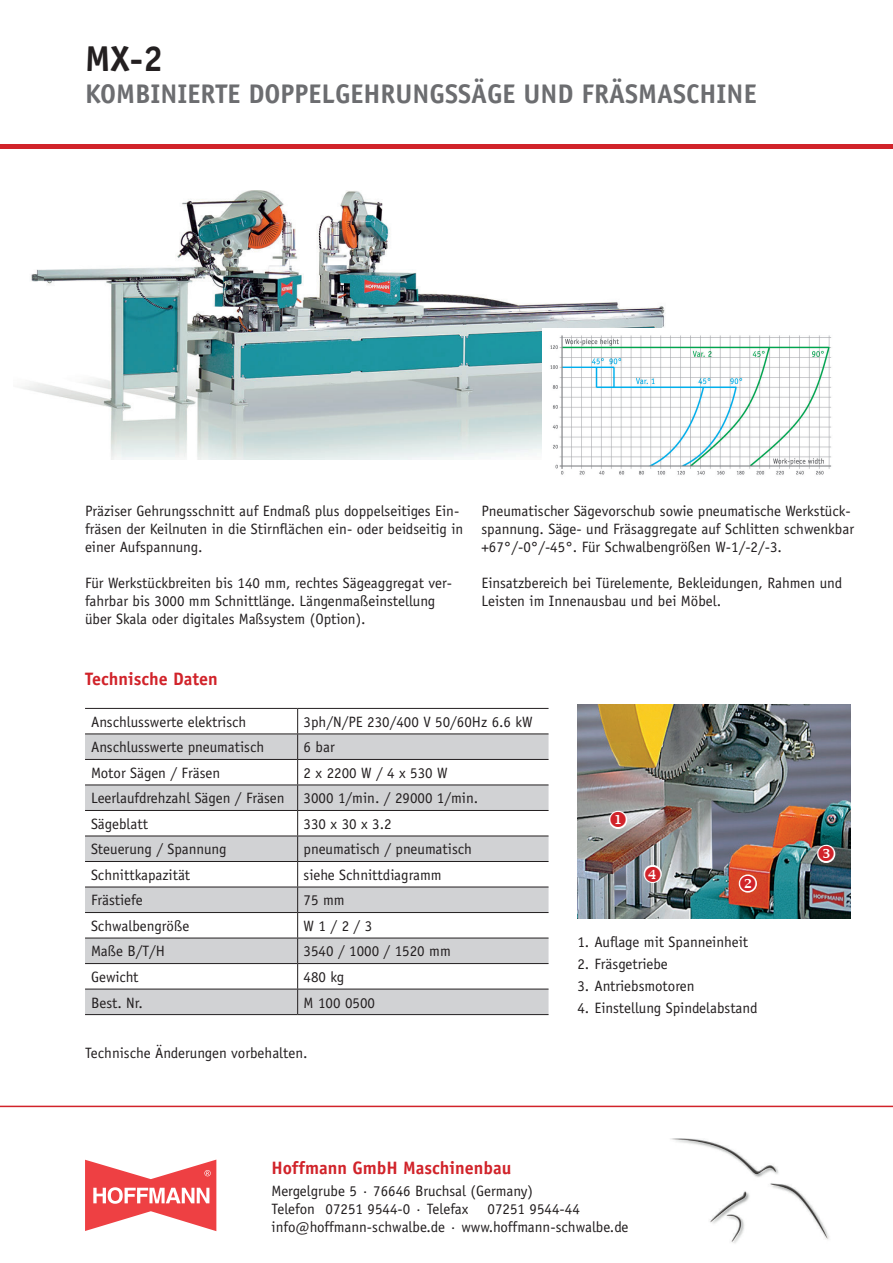
<style>
.page{position:relative;width:893px;height:1263px;background:#fff}
.page>*{position:absolute;margin:0;border:0;box-sizing:border-box;transform-origin:0 0}
.t1{font:700 36px "Officina Sans";color:#231f20}
.t2{font:700 27px "Officina Sans";color:#6c6d70}
.t3{font:700 18px "Officina Sans";color:#d1232a}
.t4{font:15px/18px "Officina Sans";color:#231f20}
</style>
<div class="page">
<hr style="left:0;top:145px;width:893px;height:4px;background:#d1232a">
<img style="left:20px;top:190px;width:645px;height:269px">
<img style="left:577px;top:704px;width:273px;height:214px">
<svg style="left:85px;top:734px;width:464px;height:280px;fill:#d1d2d4"></svg>
<svg style="left:297px;top:709px;width:1px;height:305px"></svg>
<hr style="left:85px;top:708px;width:213px;height:1px;background:#231f20">
<hr style="left:298px;top:708px;width:251px;height:1px;background:#231f20">
<hr style="left:85px;top:733px;width:213px;height:1px;background:#231f20">
<hr style="left:298px;top:733px;width:251px;height:1px;background:#231f20">
<hr style="left:85px;top:759px;width:213px;height:1px;background:#231f20">
<hr style="left:298px;top:759px;width:251px;height:1px;background:#231f20">
<hr style="left:85px;top:784px;width:213px;height:1px;background:#231f20">
<hr style="left:298px;top:784px;width:251px;height:1px;background:#231f20">
<hr style="left:85px;top:810px;width:213px;height:1px;background:#231f20">
<hr style="left:298px;top:810px;width:251px;height:1px;background:#231f20">
<hr style="left:85px;top:836px;width:213px;height:1px;background:#231f20">
<hr style="left:298px;top:836px;width:251px;height:1px;background:#231f20">
<hr style="left:85px;top:861px;width:213px;height:1px;background:#231f20">
<hr style="left:298px;top:861px;width:251px;height:1px;background:#231f20">
<hr style="left:85px;top:887px;width:213px;height:1px;background:#231f20">
<hr style="left:298px;top:887px;width:251px;height:1px;background:#231f20">
<hr style="left:85px;top:912px;width:213px;height:1px;background:#231f20">
<hr style="left:298px;top:912px;width:251px;height:1px;background:#231f20">
<hr style="left:85px;top:938px;width:213px;height:1px;background:#231f20">
<hr style="left:298px;top:938px;width:251px;height:1px;background:#231f20">
<hr style="left:85px;top:963px;width:213px;height:1px;background:#231f20">
<hr style="left:298px;top:963px;width:251px;height:1px;background:#231f20">
<hr style="left:85px;top:989px;width:213px;height:1px;background:#231f20">
<hr style="left:298px;top:989px;width:251px;height:1px;background:#231f20">
<hr style="left:85px;top:1014px;width:213px;height:1px;background:#231f20">
<hr style="left:298px;top:1014px;width:251px;height:1px;background:#231f20">
<svg style="left:85px;top:1159px;width:131px;height:72px"></svg>
<img style="left:670px;top:1138px;width:159px;height:105px">
<hr style="left:0;top:1106px;width:893px;height:1px;background:#d1232a">
<img style="left:542px;top:328px;width:290px;height:147px">
<svg style="left:815px;top:843px;width:22px;height:21px"></svg>
<svg style="left:642px;top:862px;width:22px;height:22px"></svg>
<svg style="left:607px;top:809px;width:22px;height:21px"></svg>
<svg style="left:737px;top:872px;width:22px;height:22px"></svg>
<h1 class="t1" style="left:85px;top:36px;width:79px">MX-2</h1>
<h2 class="t2" style="left:85px;top:77px;width:673px">KOMBINIERTE DOPPELGEHRUNGSSÄGE UND FRÄSMASCHINE</h2>
<p class="t4" style="left:85px;top:502px;width:380px">Präziser Gehrungsschnitt auf Endmaß plus doppelseitiges Ein&shy;fräsen der Keilnuten in die Stirnflächen ein- oder beidseitig in einer Aufspannung.</p>
<p class="t4" style="left:85px;top:574px;width:369px">Für Werkstückbreiten bis 140 mm, rechtes Sägeaggregat ver&shy;fahrbar bis 3000 mm Schnittlänge. Längenmaßeinstellung über Skala oder digitales Maßsystem (Option).</p>
<p class="t4" style="left:481px;top:502px;width:374px">Pneumatischer Sägevorschub sowie pneumatische Werkstück&shy;spannung. Säge- und Fräsaggregate auf Schlitten schwenkbar +67°/-0°/-45°. Für Schwalbengrößen W-1/-2/-3.</p>
<p class="t4" style="left:481px;top:574px;width:362px">Einsatzbereich bei Türelemente, Bekleidungen, Rahmen und<br>Leisten im Innenausbau und bei Möbel.</p>
<p class="t3" style="left:85px;top:668px;width:134px">Technische Daten</p>
<p class="t4" style="left:91px;top:713px;width:157px">Anschlusswerte elektrisch</p>
<p class="t4" style="left:304px;top:713px;width:231px">3ph/N/PE 230/400 V 50/60Hz 6.6 kW</p>
<p class="t4" style="left:91px;top:738px;width:175px">Anschlusswerte pneumatisch</p>
<p class="t4" style="left:304px;top:738px;width:33px">6 bar</p>
<p class="t4" style="left:91px;top:764px;width:131px">Motor Sägen / Fräsen</p>
<p class="t4" style="left:304px;top:764px;width:146px">2 x 2200 W / 4 x 530 W</p>
<p class="t4" style="left:91px;top:789px;width:195px">Leerlaufdrehzahl Sägen / Fräsen</p>
<p class="t4" style="left:304px;top:789px;width:176px">3000 1/min. / 29000 1/min.</p>
<p class="t4" style="left:91px;top:815px;width:58px">Sägeblatt</p>
<p class="t4" style="left:304px;top:815px;width:90px">330 x 30 x 3.2</p>
<p class="t4" style="left:91px;top:840px;width:137px">Steuerung / Spannung</p>
<p class="t4" style="left:304px;top:840px;width:170px">pneumatisch / pneumatisch</p>
<p class="t4" style="left:91px;top:866px;width:101px">Schnittkapazität</p>
<p class="t4" style="left:304px;top:866px;width:140px">siehe Schnittdiagramm</p>
<p class="t4" style="left:91px;top:891px;width:53px">Frästiefe</p>
<p class="t4" style="left:304px;top:891px;width:43px">75 mm</p>
<p class="t4" style="left:91px;top:917px;width:100px">Schwalbengröße</p>
<p class="t4" style="left:304px;top:917px;width:70px">W 1 / 2 / 3</p>
<p class="t4" style="left:91px;top:942px;width:75px">Maße B/T/H</p>
<p class="t4" style="left:304px;top:942px;width:149px">3540 / 1000 / 1520 mm</p>
<p class="t4" style="left:91px;top:968px;width:49px">Gewicht</p>
<p class="t4" style="left:304px;top:968px;width:42px">480 kg</p>
<p class="t4" style="left:91px;top:993px;width:53px">Best. Nr.</p>
<p class="t4" style="left:304px;top:993px;width:73px">M 100 0500</p>
<p class="t4" style="left:85px;top:1043px;width:224px">Technische Änderungen vorbehalten.</p>
<p class="t4" style="left:577px;top:932px;width:172px">1. Auflage mit Spanneinheit</p>
<p class="t4" style="left:577px;top:955px;width:92px">2. Fräsgetriebe</p>
<p class="t4" style="left:577px;top:977px;width:119px">3. Antriebsmotoren</p>
<p class="t4" style="left:577px;top:999px;width:182px">4. Einstellung Spindelabstand</p>
<p class="t3" style="left:272px;top:1156px;width:241px">Hoffmann GmbH Maschinenbau</p>
<p class="t4" style="left:272px;top:1182px;width:263px">Mergelgrube 5 · 76646 Bruchsal (Germany)<br>Telefon 07251 9544-0 · Telefax</p>
<p class="t4" style="left:272px;top:1200px;width:358px;text-indent:216px">07251 9544-44 info@hoffmann-schwalbe.de · www.hoffmann-schwalbe.de</p>
</div>
